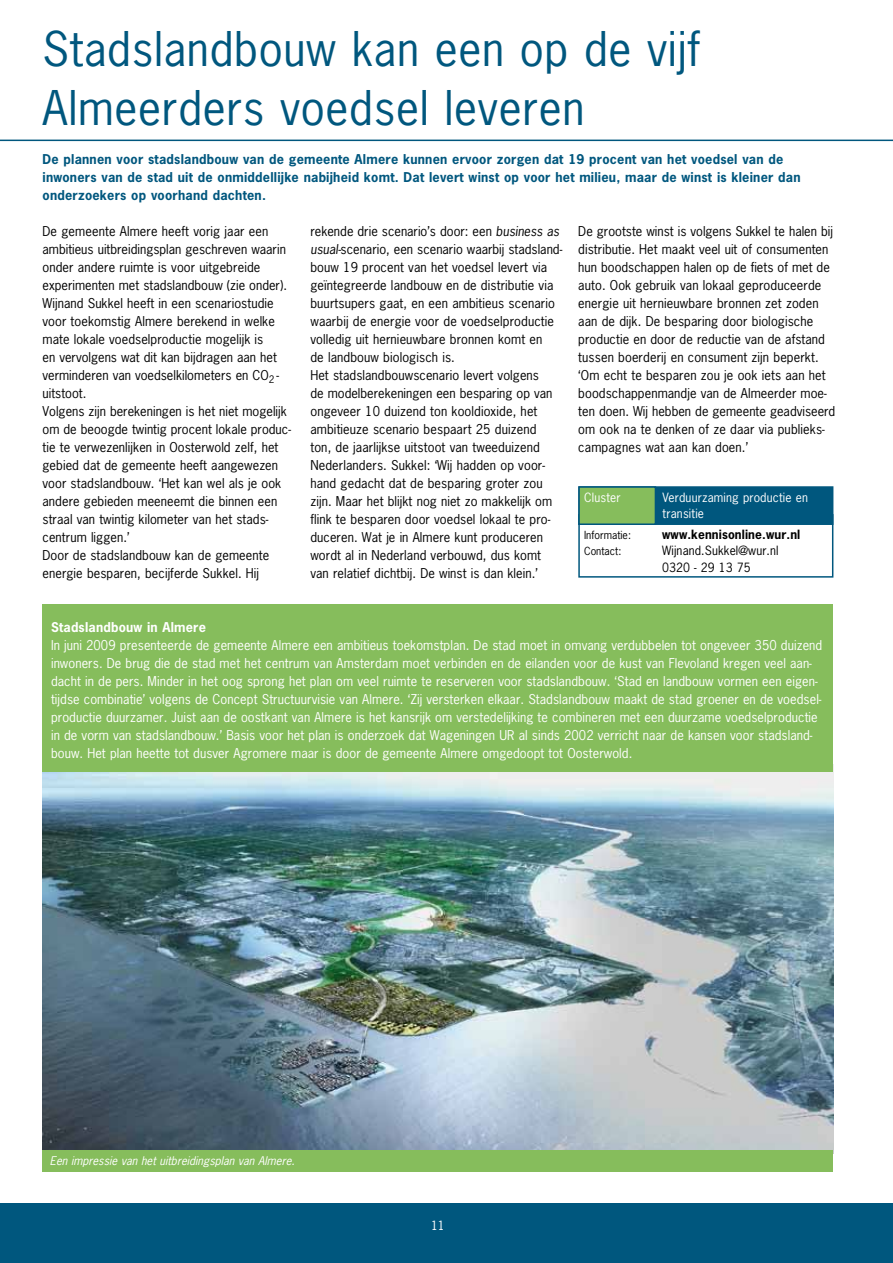
<style>
.page{position:relative;width:893px;height:1263px;background:#fff}
.page>*{position:absolute;margin:0;border:0;box-sizing:border-box;transform-origin:0 0}
.t1{font:45px/58.5px "News Gothic Std";letter-spacing:.015em;color:#00577e}
.t2{font:12.75px/18px "News Gothic Std";letter-spacing:.005em;color:#000}
.t3{font:12.75px/18px "News Gothic Std";letter-spacing:.005em;color:#fff}
.t4{font:700 12.75px/18px "News Gothic Std";letter-spacing:.015em;color:#00577e}
.t5{font:700 12.75px "News Gothic Std";letter-spacing:.015em;color:#fff}
.t6{font:12px/15.8px "News Gothic Std";letter-spacing:.015em;color:#fff}
.t7{font:12px/16.8px "News Gothic Std";letter-spacing:.01em;color:#000}
.t8{font:700 12px "News Gothic Std";letter-spacing:.01em;color:#000}
.t9{font:italic 11.25px "News Gothic Std";color:#fff}
.t10{font:10.5px "News Gothic Std";color:#000}
.s1{font-style:italic}
</style>
<div class="page">
<img style="left:43px;top:772px;width:790px;height:378px">
<div style="left:43px;top:605px;width:790px;height:167px;background:#86bd5c"></div>
<div style="left:0;top:1203px;width:893px;height:60px;background:#00577e"></div>
<hr style="left:0;top:140px;width:893px;height:1px;background:#00577e">
<div style="left:578px;top:514px;width:255px;height:64px;background:#fff;border:2px solid #00577e"></div>
<div style="left:578px;top:486px;width:255px;height:39px;background:#00577e;border:2px solid #00577e"></div>
<div style="left:578px;top:486px;width:78px;height:39px;background:#86bd5c;border:2px solid #00577e"></div>
<div style="left:43px;top:1150px;width:790px;height:22px;background:#86bd5c"></div>
<h1 class="t1" style="left:43px;top:20px;width:659px">Stadslandbouw kan een op de vijf<br>Almeerders voedsel leveren</h1>
<p class="t4" style="left:43px;top:150px;width:760px">De plannen voor stadslandbouw van de gemeente Almere kunnen ervoor zorgen dat 19 procent van het voedsel van de inwoners van de stad uit de onmiddellijke nabijheid komt. Dat levert winst op voor het milieu, maar de winst is kleiner dan onderzoekers op voorhand dachten.</p>
<p class="t2" style="left:310px;top:222px;width:253px">rekende drie scenario’s door: een <span class="s1">business as usual-</span>scenario, een scenario waarbij stadsland&shy;bouw 19 procent van het voedsel levert via geïntegreerde landbouw en de distributie via buurtsupers gaat, en een ambitieus scenario waarbij de energie voor de voedselproductie volledig uit hernieuwbare bronnen komt en<br>de landbouw biologisch is.<br>Het stadslandbouwscenario levert volgens<br>de modelberekeningen een besparing op van ongeveer 10 duizend ton kooldioxide, het ambitieuze scenario bespaart 25 duizend<br>ton, de jaarlijkse uitstoot van tweeduizend Nederlanders. Sukkel: ‘Wij hadden op voor&shy;hand gedacht dat de besparing groter zou zijn. Maar het blijkt nog niet zo makkelijk om flink te besparen door voedsel lokaal te pro&shy;duceren. Wat je in Almere kunt produceren wordt al in Nederland verbouwd, dus komt van relatief dichtbij. De winst is dan klein.’</p>
<p class="t2" style="left:578px;top:222px;width:259px">De grootste winst is volgens Sukkel te halen bij distributie. Het maakt veel uit of consumenten hun boodschappen halen op de fiets of met de auto. Ook gebruik van lokaal geproduceerde energie uit hernieuwbare bronnen zet zoden aan de dijk. De besparing door biologische productie en door de reductie van de afstand tussen boerderij en consument zijn beperkt. ‘Om echt te besparen zou je ook iets aan het boodschappenmandje van de Almeerder moe&shy;ten doen. Wij hebben de gemeente geadviseerd om ook na te denken of ze daar via publieks&shy;campagnes wat aan kan doen.’</p>
<p class="t2" style="left:43px;top:222px;width:250px">De gemeente Almere heeft vorig jaar een ambitieus uitbreidingsplan geschreven waarin onder andere ruimte is voor uitgebreide experimenten met stadslandbouw (zie onder).<br>Wijnand Sukkel heeft in een scenariostudie voor toekomstig Almere berekend in welke mate lokale voedselproductie mogelijk is<br>en vervolgens wat dit kan bijdragen aan het verminderen van voedselkilometers en CO<sub>2</sub> - uitstoot.<br>Volgens zijn berekeningen is het niet mogelijk om de beoogde twintig procent lokale produc&shy;tie te verwezenlijken in Oosterwold zelf, het gebied dat de gemeente heeft aangewezen voor stadslandbouw. ‘Het kan wel als je ook andere gebieden meeneemt die binnen een straal van twintig kilometer van het stads&shy;centrum liggen.’<br>Door de stadslandbouw kan de gemeente energie besparen, becijferde Sukkel. Hij</p>
<p class="t6" style="left:584px;top:490px;width:38px">Cluster</p>
<p class="t6" style="left:663px;top:490px;width:147px">Verduurzaming productie en transitie</p>
<p class="t10" style="left:584px;top:528px;width:48px">Informatie:</p>
<p class="t8" style="left:662px;top:526px;width:140px">www.kennisonline.wur.nl</p>
<p class="t10" style="left:584px;top:545px;width:39px">Contact:</p>
<p class="t7" style="left:662px;top:542px;width:118px">Wijnand.Sukkel@wur.nl<br>0320 - 29 13 75</p>
<p class="t5" style="left:51px;top:618px;width:157px">Stadslandbouw in Almere</p>
<p class="t3" style="left:51px;top:636px;width:773px">In juni 2009 presenteerde de gemeente Almere een ambitieus toekomstplan. De stad moet in omvang verdubbelen tot ongeveer 350 duizend inwoners. De brug die de stad met het centrum van Amsterdam moet verbinden en de eilanden voor de kust van Flevoland kregen veel aan&shy;dacht in de pers. Minder in het oog sprong het plan om veel ruimte te reserveren voor stadslandbouw. ‘Stad en landbouw vormen een eigen&shy;tijdse combinatie’ volgens de Concept Structuurvisie van Almere. ‘Zij versterken elkaar. Stadslandbouw maakt de stad groener en de voedsel&shy;productie duurzamer. Juist aan de oostkant van Almere is het kansrijk om verstedelijking te combineren met een duurzame voedselproductie in de vorm van stadslandbouw.’ Basis voor het plan is onderzoek dat Wageningen UR al sinds 2002 verricht naar de kansen voor stadsland&shy;bouw. Het plan heette tot dusver Agromere maar is door de gemeente Almere omgedoopt tot Oosterwold.</p>
<p class="t9" style="left:50px;top:1153px;width:250px">Een impressie van hetuitbreidingsplan van Almere.</p>
<p class="t6" style="left:431px;top:1217px;width:15px">11</p>
</div>
